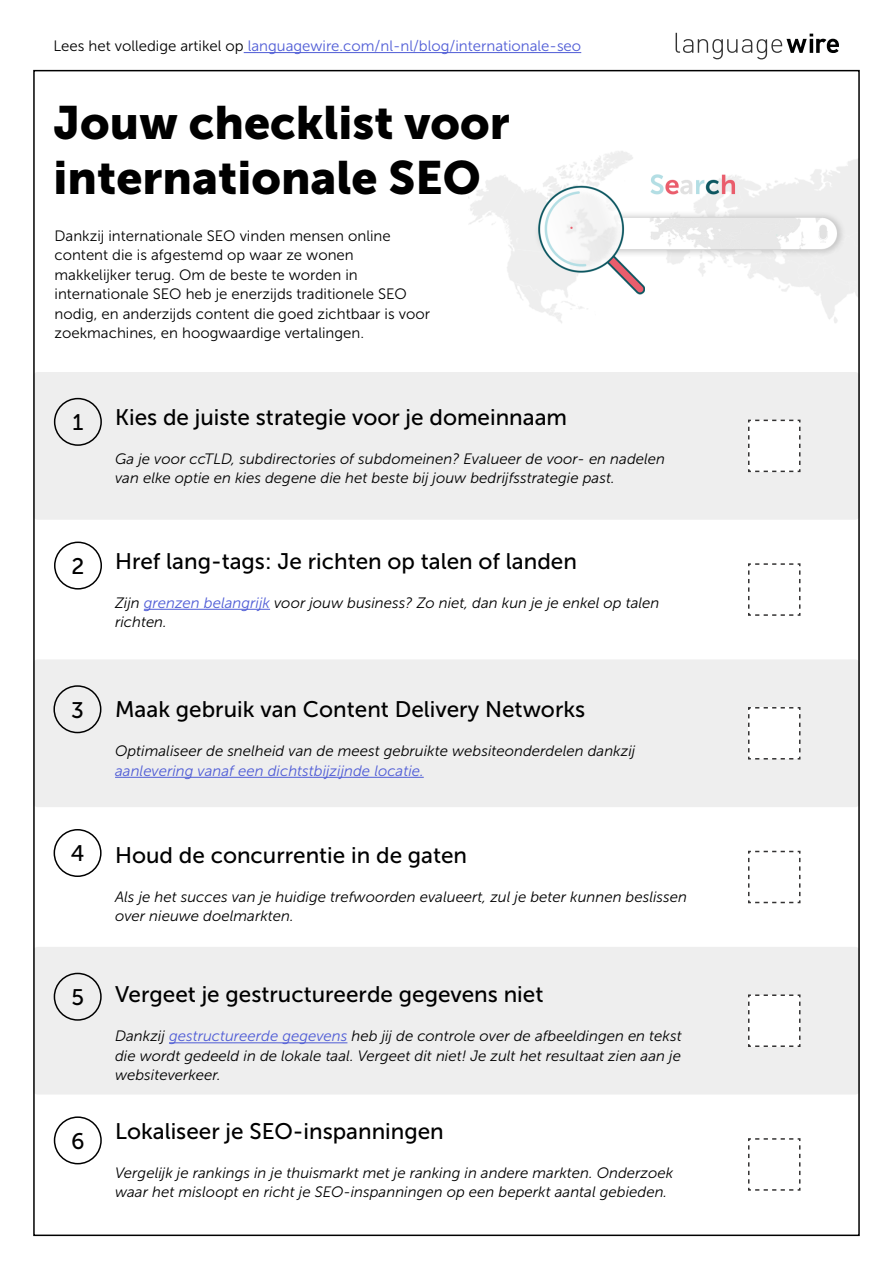
<style>
.page{position:relative;width:893px;height:1263px;background:#fff}
.page>*{position:absolute;margin:0;border:0;box-sizing:border-box;transform-origin:0 0}
.t1{font:46.5px/55.5px "Museo Sans 900";color:#000}
.t2{font:22.5px "Museo Sans 500";color:#000}
.t3{font:italic 15px/19.5px "Museo Sans 300";color:#000}
.t4{font:15px/19.5px "Museo Sans 300";color:#000}
.t5{font:15px "Museo Sans 300";color:#4f5cd6}
.t6{font:italic 15px "Museo Sans 300";color:#4f5cd6}
.s1{color:#000}
.s2{color:#4f5cd6}
</style>
<div class="page">
<img style="left:469px;top:151px;width:388px;height:172px">
<hr style="left:244px;top:52px;width:337px;height:1px;background:#4f5cd6">
<svg style="left:676px;top:33px;width:163px;height:26px"></svg>
<div style="left:33px;top:372px;width:827px;height:148px;background:#eee;border-radius:4px"></div>
<div style="left:33px;top:659px;width:827px;height:148px;background:#eee;border-radius:4px"></div>
<div style="left:33px;top:947px;width:827px;height:147px;background:#eee;border-radius:4px"></div>
<svg style="left:748px;top:850px;width:53px;height:54px"></svg>
<svg style="left:748px;top:994px;width:53px;height:53px;background:#f3f3f3"></svg>
<svg style="left:748px;top:1138px;width:53px;height:53px"></svg>
<svg style="left:748px;top:419px;width:53px;height:54px;background:#f3f3f3"></svg>
<svg style="left:748px;top:707px;width:53px;height:53px;background:#f3f3f3"></svg>
<svg style="left:748px;top:563px;width:53px;height:53px"></svg>
<div style="left:54px;top:398px;width:48px;height:48px;border:2px solid #000;border-radius:50%"></div>
<div style="left:54px;top:542px;width:48px;height:48px;border:2px solid #000;border-radius:50%"></div>
<div style="left:53px;top:685px;width:48px;height:48px;border:2px solid #000;border-radius:50%"></div>
<div style="left:54px;top:829px;width:48px;height:48px;border:2px solid #000;border-radius:50%"></div>
<div style="left:54px;top:973px;width:48px;height:48px;border:2px solid #000;border-radius:50%"></div>
<div style="left:54px;top:1116px;width:48px;height:48px;border:2px solid #000;border-radius:50%"></div>
<hr style="left:144px;top:609px;width:126px;height:1px;background:#4f5cd6">
<hr style="left:115px;top:777px;width:309px;height:1px;background:#4f5cd6">
<hr style="left:169px;top:1042px;width:178px;height:1px;background:#4f5cd6">
<p class="t5" style="left:53px;top:38px;width:529px"><span class="s1">Lees het volledige artikel op</span> languagewire.com/nl-nl/blog/internationale-seo</p>
<h1 class="t1" style="left:53px;top:94px;width:458px">Jouw checklist voor internationale SEO</h1>
<p class="t4" style="left:55px;top:226px;width:377px">Dankzij internationale SEO vinden mensen online content die is afgestemd op waar ze wonen makkelijker terug. Om de beste te worden in internationale SEO heb je enerzijds traditionele SEO nodig, en anderzijds content die goed zichtbaar is voor zoekmachines, en hoogwaardige vertalingen.</p>
<h2 class="t2" style="left:72px;top:410px;width:13px">1</h2>
<h2 class="t2" style="left:115px;top:405px;width:454px">Kies de juiste strategie voor je domeinnaam</h2>
<p class="t3" style="left:115px;top:449px;width:551px">Ga je voor ccTLD, subdirectories of subdomeinen? Evalueer de voor- en nadelen van elke optie en kies degene die het beste bij jouw bedrijfsstrategie past.</p>
<h2 class="t2" style="left:72px;top:554px;width:14px">2</h2>
<h2 class="t2" style="left:115px;top:549px;width:463px">Href lang-tags: Je richten op talen of landen</h2>
<p class="t3" style="left:115px;top:593px;width:546px">Zijn <span class="s2">grenzen belangrijk</span> voor jouw business? Zo niet, dan kun je je enkel op talen richten.</p>
<h2 class="t2" style="left:71px;top:698px;width:14px">3</h2>
<h2 class="t2" style="left:115px;top:697px;width:472px">Maak gebruik van Content Delivery Networks</h2>
<p class="t3" style="left:115px;top:741px;width:522px">Optimaliseer de snelheid van de meest gebruikte websiteonderdelen dankzij</p>
<p class="t6" style="left:115px;top:762px;width:310px">aanlevering vanaf een dichtstbijzijnde locatie.</p>
<h2 class="t2" style="left:71px;top:841px;width:15px">4</h2>
<h2 class="t2" style="left:115px;top:843px;width:354px">Houd de concurrentie in de gaten</h2>
<p class="t3" style="left:115px;top:887px;width:573px">Als je het succes van je huidige trefwoorden evalueert, zul je beter kunnen beslissen over nieuwe doelmarkten.</p>
<h2 class="t2" style="left:71px;top:985px;width:14px">5</h2>
<h2 class="t2" style="left:115px;top:982px;width:430px">Vergeet je gestructureerde gegevens niet</h2>
<p class="t3" style="left:115px;top:1026px;width:568px;text-align:justify">Dankzij <span class="s2">gestructureerde gegevens</span> heb jij de controle over de afbeeldingen en tekst die wordt gedeeld in de lokale taal. Vergeet dit niet! Je zult het resultaat zien aan je websiteverkeer.</p>
<h2 class="t2" style="left:71px;top:1129px;width:15px">6</h2>
<h2 class="t2" style="left:115px;top:1119px;width:330px">Lokaliseer je SEO-inspanningen</h2>
<p class="t3" style="left:115px;top:1163px;width:560px">Vergelijk je rankings in je thuismarkt met je ranking in andere markten. Onderzoek waar het misloopt en richt je SEO-inspanningen op een beperkt aantal gebieden.</p>
</div>
